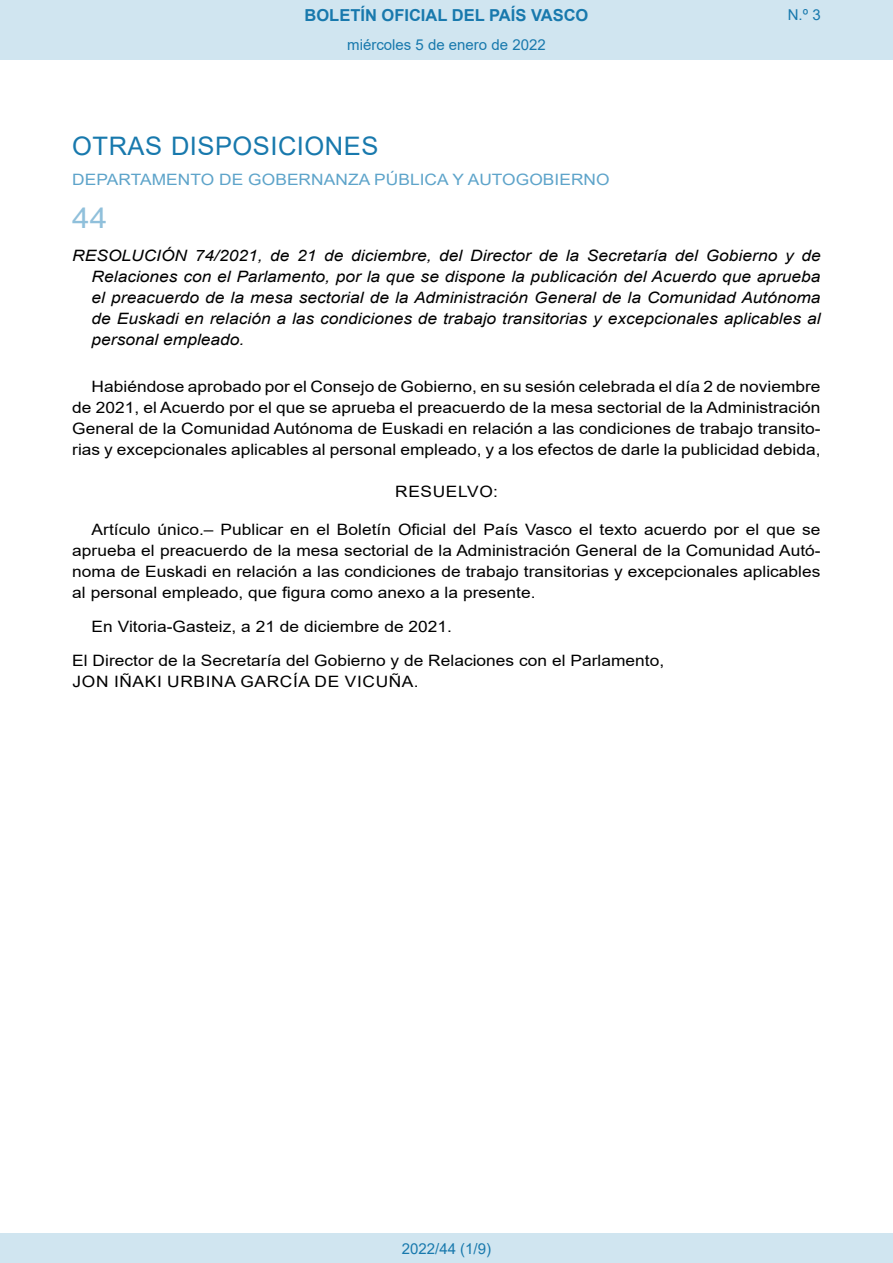
<style>
.page{position:relative;width:893px;height:1263px;background:#fff}
.page>*{position:absolute;margin:0;border:0;box-sizing:border-box;transform-origin:0 0}
.BOPVOrden{font:28.5px "Arial";color:#90c0db;scale:1.11 1}
.BOPVSeccion{font:25.5px "Arial";letter-spacing:.02em;color:#1879ad}
.t1{font:700 16.5px "Arial";color:#1879ad}
.BOPVDetalle{font:15.6px/21px "Arial";color:#000;text-align:justify;scale:1.11 1}
.BOPVTitulo{font:italic 15.6px/21px "Arial";color:#000;text-align:justify;scale:1.11 1}
.BOPVFirmaPuesto{font:15.6px "Arial";color:#000;scale:1.11 1}
.BOPVOrganismo{font:15.6px "Arial";letter-spacing:.005em;color:#5ea4ca;scale:1.11 1}
.BOPVFirmaLugFec{font:15.6px "Arial";color:#000;scale:1.11 1}
.BOPVFirmaNombre{font:15.6px "Arial";letter-spacing:.035em;color:#000;scale:1.11 1}
.BOPVClave{font:15.6px "Arial";letter-spacing:.035em;color:#000;scale:1.11 1}
.Paginacion_Centro{font:15px "Arial";color:#1879ad}
</style>
<div class="page">
<div style="left:0;top:0;width:893px;height:60px;background:#d0e5f0"></div>
<div style="left:0;top:1233px;width:893px;height:30px;background:#d0e5f0"></div>
<p class="t1" style="left:305px;top:3px;width:285px">BOLETÍN OFICIAL DEL PAÍS VASCO</p>
<p class="Paginacion_Centro" style="left:347px;top:35px;width:200px">miércoles 5 de enero de 2022</p>
<p class="Paginacion_Centro" style="left:788px;top:5px;width:34px">N.º 3</p>
<p class="BOPVSeccion" style="left:72px;top:128px;width:308px">OTRAS DISPOSICIONES</p>
<p class="BOPVOrganismo" style="left:72px;top:169px;width:486px">DEPARTAMENTO DE GOBERNANZA PÚBLICA Y AUTOGOBIERNO</p>
<p class="BOPVOrden" style="left:72px;top:198px;width:33px">44</p>
<p class="BOPVTitulo" style="left:92px;top:246px;width:658px;text-indent:-19px">RESOLUCIÓN 74/2021, de 21 de diciembre, del Director de la Secretaría del Gobierno y de Relaciones con el Parlamento, por la que se dispone la publicación del Acuerdo que aprueba el preacuerdo de la mesa sectorial de la Administración General de la Comunidad Autónoma de Euskadi en relación a las condiciones de trabajo transitorias y excepcionales aplicables al personal empleado.</p>
<p class="BOPVDetalle" style="left:72px;top:376px;width:676px;text-indent:19px">Habiéndose aprobado por el Consejo de Gobierno, en su sesión celebrada el día 2 de noviembre de 2021, el Acuerdo por el que se aprueba el preacuerdo de la mesa sectorial de la Administración General de la Comunidad Autónoma de Euskadi en relación a las condiciones de trabajo transito&shy;rias y excepcionales aplicables al personal empleado, y a los efectos de darle la publicidad debida,</p>
<p class="BOPVClave" style="left:395px;top:481px;width:94px">RESUELVO:</p>
<p class="BOPVDetalle" style="left:72px;top:519px;width:676px;text-indent:19px">Artículo único.– Publicar en el Boletín Oficial del País Vasco el texto acuerdo por el que se aprueba el preacuerdo de la mesa sectorial de la Administración General de la Comunidad Autó&shy;noma de Euskadi en relación a las condiciones de trabajo transitorias y excepcionales aplicables al personal empleado, que figura como anexo a la presente.</p>
<p class="BOPVFirmaLugFec" style="left:92px;top:616px;width:326px">En Vitoria-Gasteiz, a 21 de diciembre de 2021.</p>
<p class="BOPVFirmaPuesto" style="left:72px;top:650px;width:535px">El Director de la Secretaría del Gobierno y de Relaciones con el Parlamento,</p>
<p class="BOPVFirmaNombre" style="left:73px;top:671px;width:313px">JON IÑAKI URBINA GARCÍA DE VICUÑA.</p>
<p class="Paginacion_Centro" style="left:402px;top:1238px;width:91px">2022/44 (1/9)</p>
</div>
